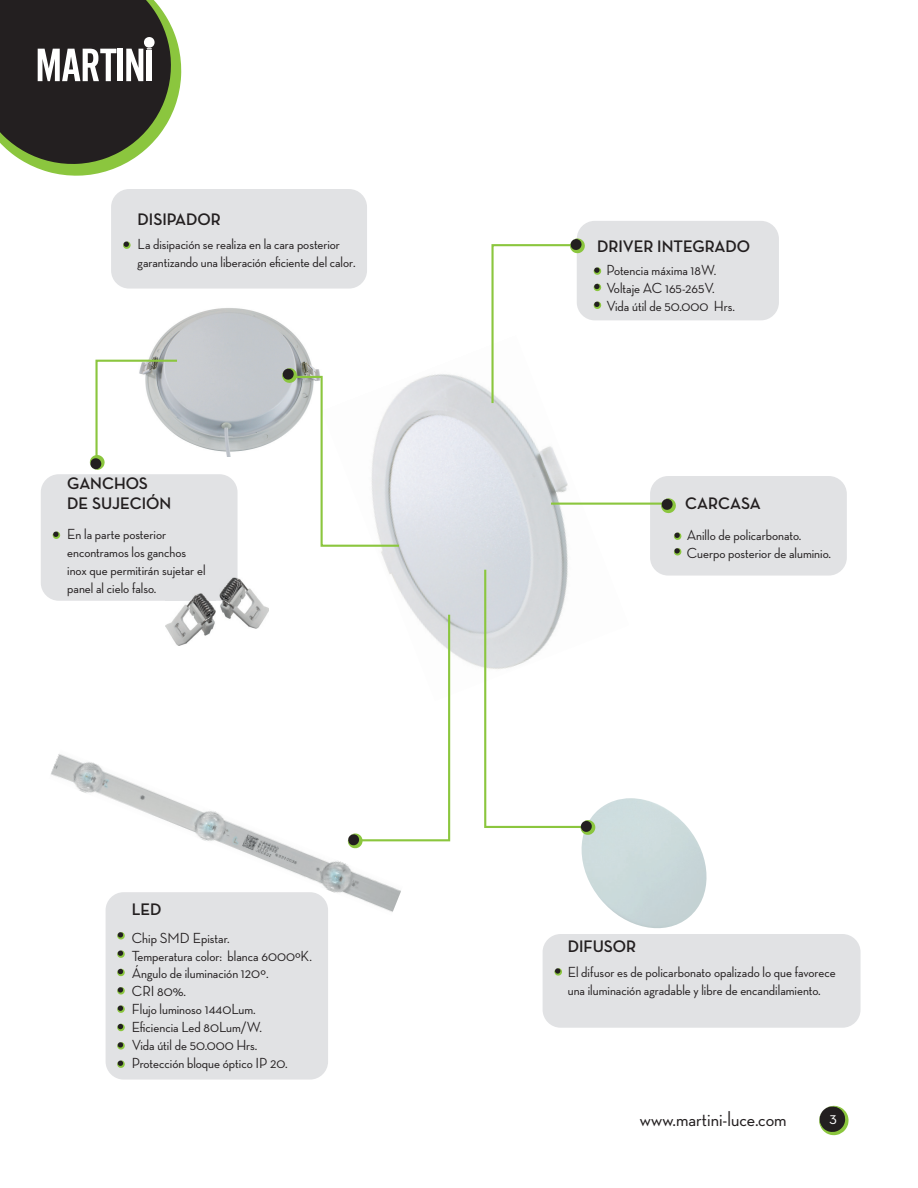
<style>
.page{position:relative;width:918px;height:1188px;background:#fff}
.page>*{position:absolute;margin:0;border:0;box-sizing:border-box;transform-origin:0 0}
.t1{font:500 21px "Neutra Disp";color:#231f20}
.t2{font:700 16.95px/20.4px "Neutra Disp";color:#231f20}
.t3{font:500 16.95px "Neutra Disp";color:#fff}
.t4{font:500 14.85px/17.9px "Neutra Disp";color:#231f20}
</style>
<div class="page">
<div style="left:106px;top:892px;width:222px;height:188px;background:#e1e2e4;border-radius:18px"></div>
<div style="left:650px;top:476px;width:197px;height:100px;background:#e1e2e4;border-radius:18px"></div>
<div style="left:577px;top:221px;width:202px;height:99px;background:#e1e2e4;border-radius:18px"></div>
<div style="left:41px;top:474px;width:197px;height:127px;background:#e1e2e4;border-radius:18px"></div>
<div style="left:111px;top:189px;width:256px;height:100px;background:#e1e2e4;border-radius:18px"></div>
<div style="left:543px;top:934px;width:318px;height:94px;background:#e1e2e4;border-radius:18px"></div>
<img style="left:149px;top:308px;width:165px;height:149px">
<img style="left:381px;top:374px;width:248px;height:294px">
<svg style="left:554px;top:968px;width:8px;height:8px"></svg>
<svg style="left:117px;top:932px;width:8px;height:8px"></svg>
<svg style="left:117px;top:950px;width:8px;height:8px"></svg>
<svg style="left:117px;top:968px;width:8px;height:8px"></svg>
<svg style="left:117px;top:987px;width:8px;height:8px"></svg>
<svg style="left:117px;top:1005px;width:8px;height:8px"></svg>
<svg style="left:117px;top:1023px;width:8px;height:8px"></svg>
<svg style="left:117px;top:1042px;width:8px;height:8px"></svg>
<svg style="left:117px;top:1060px;width:8px;height:8px"></svg>
<svg style="left:381px;top:613px;width:70px;height:229px"></svg>
<hr style="left:551px;top:503px;width:112px;height:2px;background:#8bc63e">
<svg style="left:661px;top:498px;width:15px;height:15px"></svg>
<svg style="left:123px;top:241px;width:8px;height:8px"></svg>
<svg style="left:490px;top:238px;width:95px;height:167px"></svg>
<svg style="left:52px;top:531px;width:8px;height:8px"></svg>
<svg style="left:282px;top:368px;width:119px;height:180px"></svg>
<svg style="left:594px;top:267px;width:7px;height:8px"></svg>
<svg style="left:594px;top:283px;width:7px;height:8px"></svg>
<svg style="left:594px;top:301px;width:7px;height:8px"></svg>
<img style="left:581px;top:798px;width:126px;height:130px">
<svg style="left:90px;top:359px;width:89px;height:111px"></svg>
<svg style="left:483px;top:568px;width:119px;height:267px"></svg>
<img style="left:51px;top:750px;width:352px;height:165px">
<img style="left:220px;top:578px;width:49px;height:51px">
<img style="left:219px;top:578px;width:19px;height:23px">
<img style="left:166px;top:594px;width:49px;height:51px">
<svg style="left:674px;top:532px;width:7px;height:8px"></svg>
<svg style="left:674px;top:548px;width:7px;height:8px"></svg>
<svg style="left:0;top:0;width:182px;height:176px"></svg>
<svg style="left:819px;top:1105px;width:30px;height:30px"></svg>
<p class="t2" style="left:138px;top:209px;width:85px">DISIPADOR</p>
<p class="t4" style="left:138px;top:236px;width:204px">La disipación se realiza en la cara posterior</p>
<p class="t2" style="left:597px;top:236px;width:155px">DRIVER INTEGRADO</p>
<p class="t4" style="left:138px;top:253px;width:219px">garantizando una liberación eficiente del calor.</p>
<p class="t4" style="left:607px;top:261px;width:130px">Potencia máxima 18W.<br>Voltaje AC 165-265V.<br>Vida útil de 50.000 Hrs.</p>
<p class="t2" style="left:67px;top:473px;width:106px">GANCHOS<br>DE SUJECIÓN</p>
<p class="t4" style="left:67px;top:525px;width:140px">En la parte posterior encontramos los ganchos inox que permitirán sujetar el panel al cielo falso.</p>
<p class="t2" style="left:132px;top:900px;width:31px">LED</p>
<p class="t4" style="left:132px;top:929px;width:182px">Chip SMD Epistar.<br>Temperatura color: blanca 6000ºK.<br>Ángulo de iluminación 120º.<br>CRI 80%.<br>Flujo luminoso 1440Lum.<br>Eficiencia Led 80Lum/W.<br>Vida útil de 50.000 Hrs.<br>Protección bloque óptico IP 20.</p>
<p class="t2" style="left:685px;top:493px;width:77px">CARCASA</p>
<p class="t4" style="left:687px;top:526px;width:146px">Anillo de policarbonato.<br>Cuerpo posterior de aluminio.</p>
<p class="t2" style="left:568px;top:936px;width:70px">DIFUSOR</p>
<p class="t4" style="left:568px;top:963px;width:269px">El difusor es de policarbonato opalizado lo que favorece una iluminación agradable y libre de encandilamiento.</p>
<h1 class="t1" style="left:640px;top:1108px;width:148px">www.martini-luce.com</h1>
<p class="t3" style="left:829px;top:1109px;width:9px">3</p>
</div>
